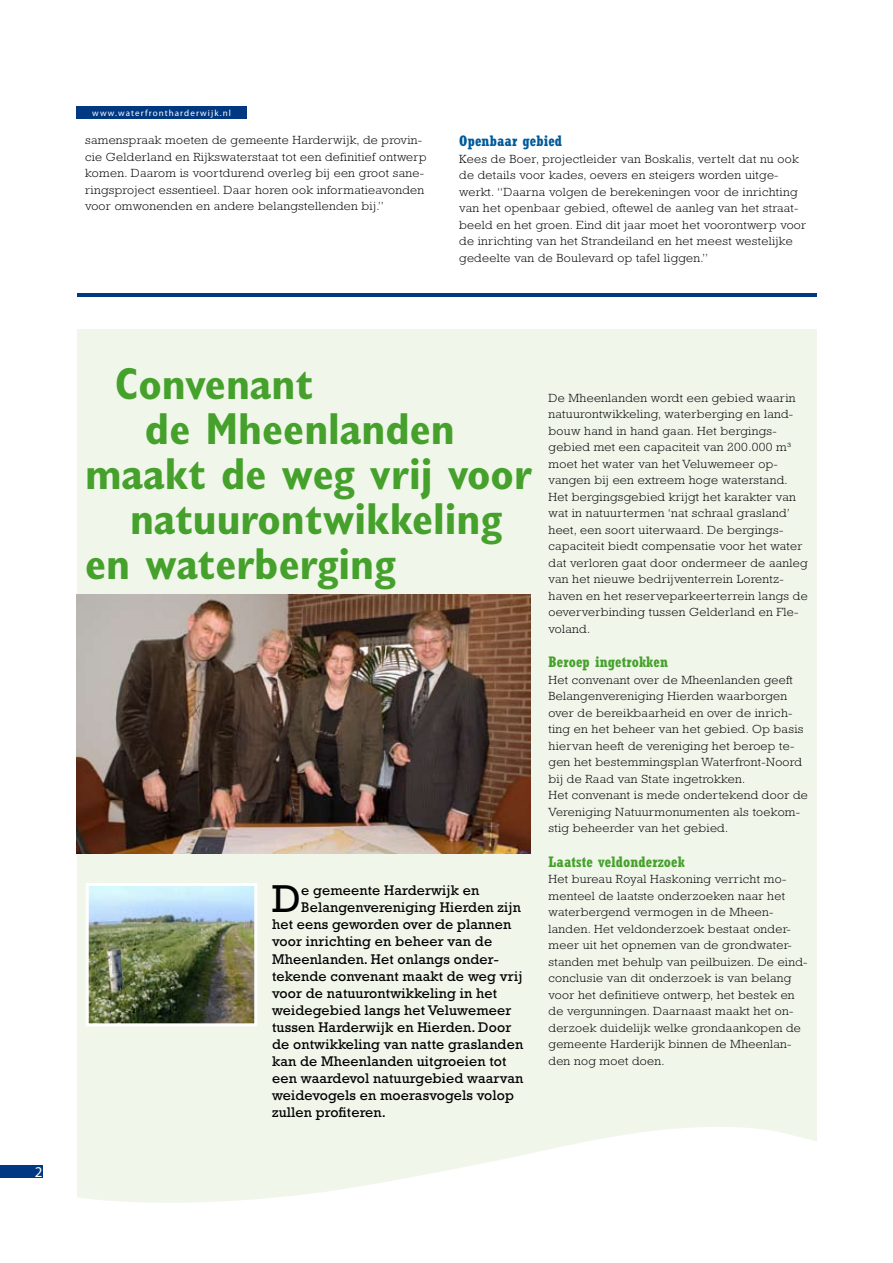
<style>
.page{position:relative;width:893px;height:1263px;background:#fff}
.page>*{position:absolute;margin:0;border:0;box-sizing:border-box;transform-origin:0 0}
.t1{font:700 condensed 45px "Gill Sans Std";color:#45a12b}
.t2{font:39.45px "Rockwell Std";color:#000}
.t3{font:700 condensed 15px "Rockwell Std";letter-spacing:.01em;color:#45a12b}
.t4{font:700 condensed 15px "Rockwell Std";letter-spacing:.01em;color:#005a9a}
.t5{font:15px "Myriad Pro";color:#fff}
.t6{font:14.25px "Rockwell Std";letter-spacing:.01em;color:#000}
.t7{font:300 12px/16.5px "Rockwell Std";letter-spacing:.025em;color:#000;scale:1.05 1}
.t8{font:9px "Myriad Pro";letter-spacing:.12em;color:#fff}
</style>
<div class="page">
<div style="left:77px;top:330px;width:739px;height:895px;background:#f1f6eb"></div>
<svg style="left:0;top:1126px;width:817px;height:99px;fill:#fff"></svg>
<div style="left:77px;top:106px;width:170px;height:13px;background:#003882"></div>
<img style="left:77px;top:595px;width:453px;height:258px">
<hr style="left:77px;top:293px;width:739px;height:4px;background:#003882">
<img style="left:90px;top:887px;width:163px;height:135px">
<div style="left:86px;top:883px;width:171px;height:143px;border:3px solid #fff"></div>
<p class="t5" style="left:35px;top:1163px;width:9px">2</p>
<p class="t8" style="left:92px;top:108px;width:140px">www.waterfrontharderwijk.nl</p>
<p class="t7" style="left:85px;top:132px;width:327px">samenspraak moeten de gemeente Harderwijk, de provin&shy;cie Gelderland en Rijkswaterstaat tot een definitief ontwerp komen. Daarom is voortdurend overleg bij een groot sane&shy;ringsproject essentieel. Daar horen ook informatieavonden voor omwonenden en andere belangstellenden bij.”</p>
<p class="t4" style="left:459px;top:132px;width:104px">Openbaar gebied</p>
<p class="t7" style="left:459px;top:150px;width:332px">Kees de Boer, projectleider van Boskalis, vertelt dat nu ook de details voor kades, oevers en steigers worden uitge&shy;werkt. “Daarna volgen de berekeningen voor de inrichting van het openbaar gebied, oftewel de aanleg van het straat&shy;beeld en het groen. Eind dit jaar moet het voorontwerp voor de inrichting van het Strandeiland en het meest westelijke gedeelte van de Boulevard op tafel liggen.”</p>
<h1 class="t1" style="left:115px;top:356px;width:200px">Convenant</h1>
<h1 class="t1" style="left:145px;top:401px;width:311px">de Mheenlanden</h1>
<h1 class="t1" style="left:85px;top:446px;width:448px">maakt de weg vrij voor</h1>
<h1 class="t1" style="left:130px;top:491px;width:373px">natuurontwikkeling</h1>
<h1 class="t1" style="left:85px;top:536px;width:312px">en waterberging</h1>
<h2 class="t2" style="left:272px;top:876px;width:30px">D</h2>
<p class="t6" style="left:301px;top:882px;width:180px">e gemeente Harderwijk en</p>
<p class="t6" style="left:301px;top:899px;width:221px">Belangenvereniging Hierden zijn</p>
<p class="t6" style="left:272px;top:916px;width:241px">het eens geworden over de plannen</p>
<p class="t6" style="left:272px;top:933px;width:222px">voor inrichting en beheer van de</p>
<p class="t6" style="left:272px;top:950px;width:227px">Mheenlanden. Het onlangs onder-</p>
<p class="t6" style="left:272px;top:967px;width:252px">tekende convenant maakt de weg vrij</p>
<p class="t6" style="left:272px;top:985px;width:227px">voor de natuurontwikkeling in het</p>
<p class="t6" style="left:272px;top:1002px;width:241px">weidegebied langs het Veluwemeer</p>
<p class="t6" style="left:272px;top:1019px;width:241px">tussen Harderwijk en Hierden. Door</p>
<p class="t6" style="left:272px;top:1036px;width:253px">de ontwikkeling van natte graslanden</p>
<p class="t6" style="left:272px;top:1053px;width:236px">kan de Mheenlanden uitgroeien tot</p>
<p class="t6" style="left:272px;top:1070px;width:253px">een waardevol natuurgebied waarvan</p>
<p class="t6" style="left:272px;top:1087px;width:243px">weidevogels en moerasvogels volop</p>
<p class="t6" style="left:272px;top:1104px;width:115px">zullen profiteren.</p>
<p class="t7" style="left:549px;top:389px;width:248px">De Mheenlanden wordt een gebied waarin natuurontwikkeling, waterberging en land--- bouw hand in hand gaan. Het bergings&shy;gebied met een capaciteit van 200.000 m³ moet het water van het Veluwemeer op-- vangen bij een extreem hoge waterstand.<br>Het bergingsgebied krijgt het karakter van wat in natuurtermen ‘nat schraal grasland’ heet, een soort uiterwaard. De bergings&shy;capaciteit biedt compensatie voor het water dat verloren gaat door ondermeer de aanleg van het nieuwe bedrijventerrein Lorentz&shy;haven en het reserveparkeerterrein langs de oeververbinding tussen Gelderland en Fle&shy;voland.</p>
<p class="t3" style="left:549px;top:653px;width:121px">Beroep ingetrokken</p>
<p class="t7" style="left:549px;top:671px;width:248px">Het convenant over de Mheenlanden geeft Belangenvereniging Hierden waarborgen over de bereikbaarheid en over de inrich&shy;ting en het beheer van het gebied. Op basis hiervan heeft de vereniging het beroep te&shy;gen het bestemmingsplan Waterfront-Noord bij de Raad van State ingetrokken.<br>Het convenant is mede ondertekend door de Vereniging Natuurmonumenten als toekom&shy;stig beheerder van het gebied.</p>
<p class="t3" style="left:549px;top:853px;width:138px">Laatste veldonderzoek</p>
<p class="t7" style="left:549px;top:871px;width:248px">Het bureau Royal Haskoning verricht mo-- menteel de laatste onderzoeken naar het waterbergend vermogen in de Mheen&shy;landen. Het veldonderzoek bestaat onder&shy;meer uit het opnemen van de grondwater&shy;standen met behulp van peilbuizen. De eind&shy;conclusie van dit onderzoek is van belang voor het definitieve ontwerp, het bestek en de vergunningen. Daarnaast maakt het on&shy;derzoek duidelijk welke grondaankopen de gemeente Harderijk binnen de Mheenlan&shy;den nog moet doen.</p>
</div>
